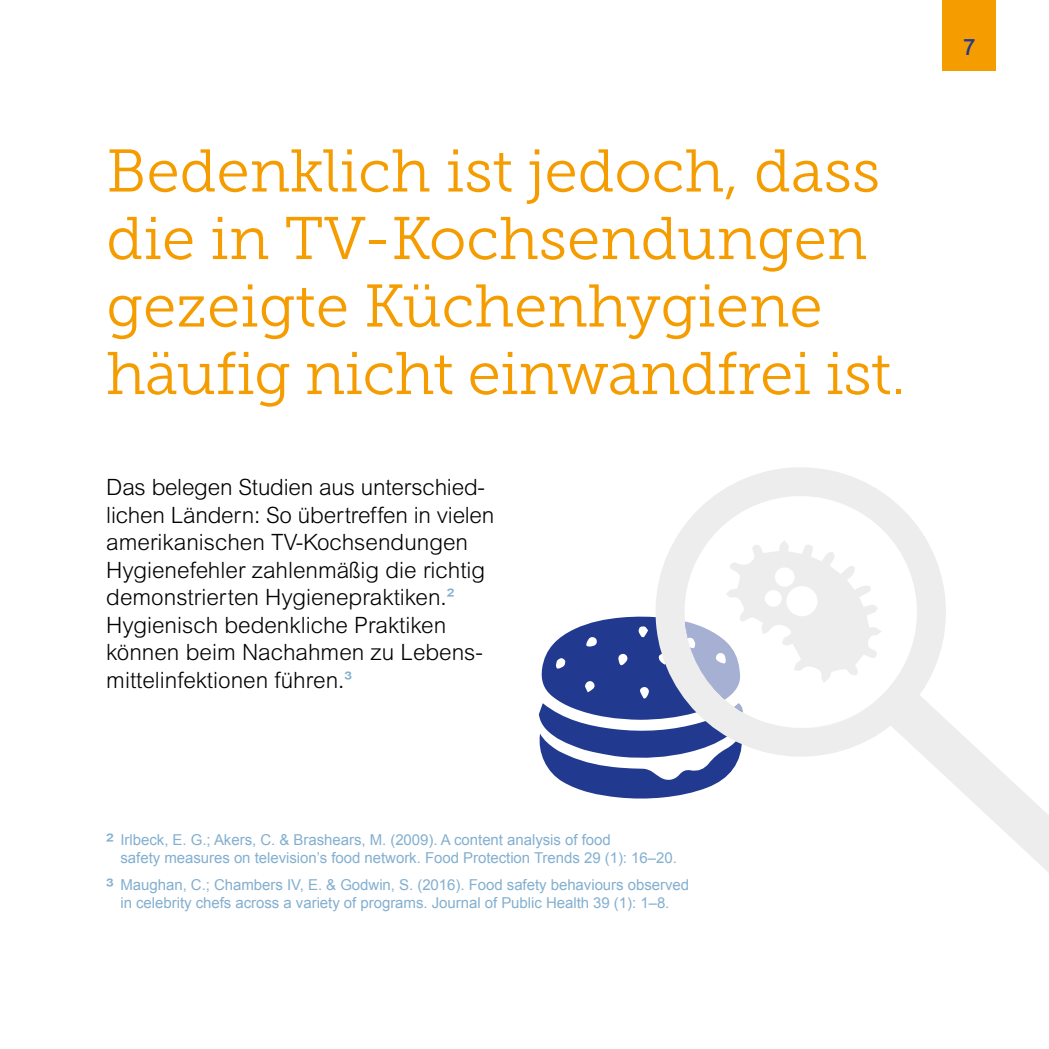
<style>
.page{position:relative;width:1049px;height:1049px;background:#fff}
.page>*{position:absolute;margin:0;border:0;box-sizing:border-box;transform-origin:0 0}
.t1{font:60px/67.5px "Museo Slab 300";color:#f59c00}
.t2{font:300 22.5px/27.5px "Arial MT Pro";color:#000}
.t3{font:500 22.5px "Arial MT Pro";color:#213a8f}
.t4{font:15px/18px "Arial";letter-spacing:-.005em;color:#83afd0}
.s1{font-family:"Arial";font-weight:400;color:#83afd0}
.s2{font-size:22.5px}
</style>
<div class="page">
<div style="left:943px;top:0;width:53px;height:71px;background:#f59c00"></div>
<svg style="left:675px;top:467px;width:251px;height:73px"></svg>
<svg style="left:680px;top:491px;width:240px;height:49px"></svg>
<svg style="left:538px;top:540px;width:511px;height:333px"></svg>
<h1 class="t1" style="left:106px;top:138px;width:801px">Bedenklich ist jedoch, dass die in TV-Kochsendungen gezeigte Küchenhygiene häufig nicht einwandfrei ist.</h1>
<p class="t2" style="left:106px;top:474px;width:389px">Das belegen Studien aus unterschied&shy;lichen Ländern: So übertreffen in vielen amerikanischen TV-Kochsendungen Hygienefehler zahlenmäßig die richtig demonstrierten Hygienepraktiken.<span class="s1">²<br></span>Hygienisch bedenkliche Praktiken können beim Nachahmen zu Lebens&shy;mittelinfektionen führen.<span class="s1">³</span></p>
<p class="t4" style="left:120px;top:830px;width:558px;text-indent:-14px"><span class="s2">²</span> Irlbeck, E. G.; Akers, C. &amp; Brashears, M. (2009). A content analysis of food<br>safety measures on television’s food network. Food Protection Trends 29 (1): 16–20.</p>
<p class="t4" style="left:106px;top:875px;width:584px;text-align:center"><span class="s2">³</span> Maughan, C.; Chambers IV, E. &amp; Godwin, S. (2016). Food safety behaviours observed in celebrity chefs across a variety of programs. Journal of Public Health 39 (1): 1–8.</p>
<h2 class="t3" style="left:963px;top:34px;width:14px">7</h2>
</div>
